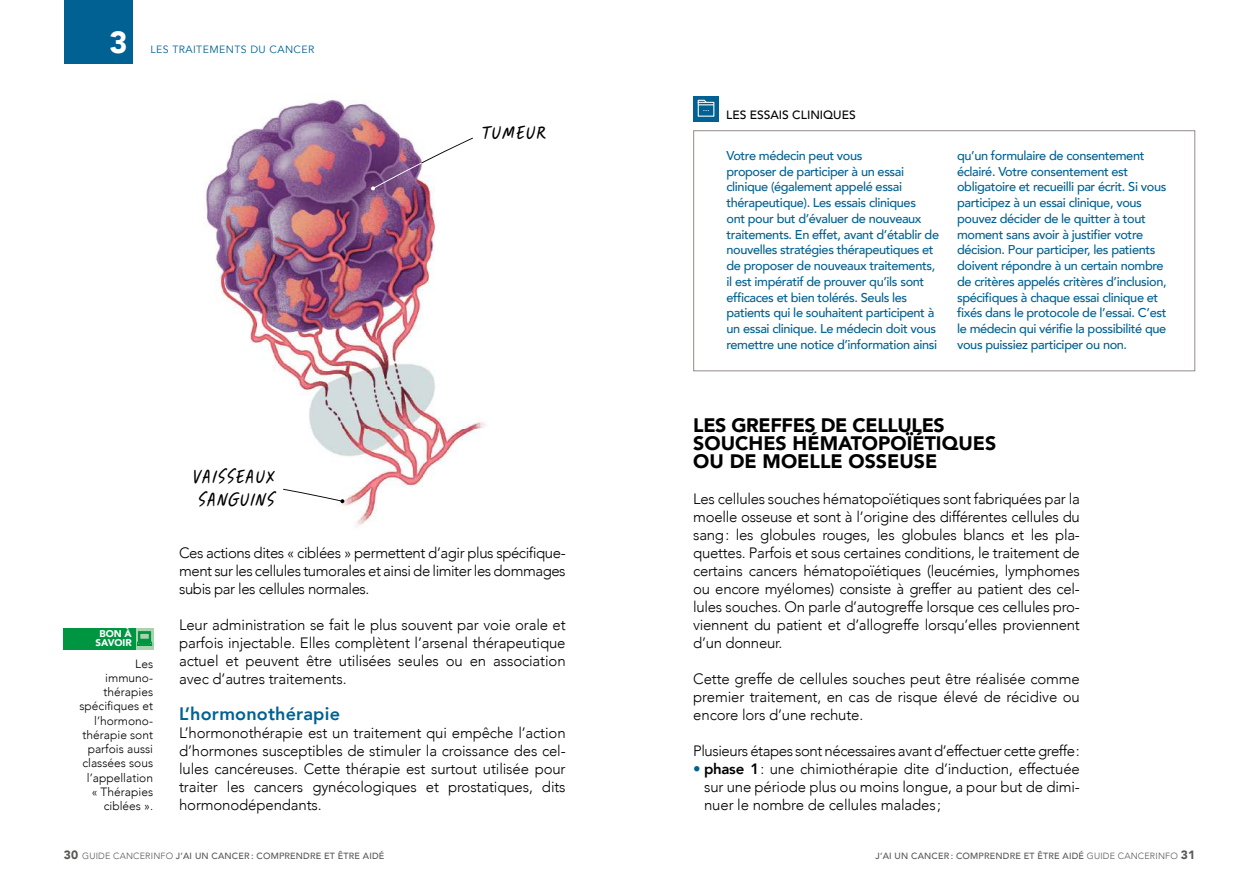
<style>
.page{position:relative;width:1259px;height:893px;background:#fff}
.page>*{position:absolute;margin:0;border:0;box-sizing:border-box;transform-origin:0 0}
.t1{font:900 30.45px "Avenir";color:#fff}
.t2{font:26.1px/22.4px "IN Ca Script";color:#000}
.t3{font:900 19.5px/18px "Avenir";color:#000}
.t4{font:800 18px "Avenir";letter-spacing:.01em;color:#006192}
.t5{font:300 15px/18px "Avenir";letter-spacing:-.01em;color:#000;text-align:justify}
.t6{font:300 15px "Avenir";letter-spacing:-.03em;color:#000}
.t7{font:500 12.75px/15.8px "Avenir";letter-spacing:-.03em;color:#006192}
.t8{font:300 12px/14.2px "Avenir";color:#000;text-align:right}
.t9{font:500 12px "Avenir";color:#000}
.t10{font:10.5px "Avenir";letter-spacing:.04em;color:#006192}
.t11{font:900 9.75px/9px "Avenir";color:#fff;text-align:center}
.t12{font:500 9px "Avenir";letter-spacing:.02em;color:#575756}
.s1{color:#006192}
.s2{font-weight:800}
.s3{font-weight:900;font-size:12px}
.s4{font-weight:300}
</style>
<div class="page">
<div style="left:693px;top:130px;width:502px;height:241px;border:1px solid #958b87"></div>
<div style="left:64px;top:0;width:68px;height:64px;background:#006192"></div>
<svg style="left:693px;top:96px;width:26px;height:25px"></svg>
<svg style="left:697px;top:99px;width:17px;height:12px"></svg>
<img style="left:204px;top:99px;width:282px;height:428px">
<svg style="left:371px;top:138px;width:102px;height:53px"></svg>
<svg style="left:283px;top:489px;width:61px;height:14px"></svg>
<div style="left:64px;top:628px;width:89px;height:21px;background:#009641"></div>
<div style="left:136px;top:628px;width:17px;height:21px;background:#a8d3af"></div>
<svg style="left:137px;top:631px;width:15px;height:15px"></svg>
<h1 class="t1" style="left:109px;top:16px;width:20px">3</h1>
<p class="t10" style="left:150px;top:43px;width:165px">LES TRAITEMENTS DU CANCER</p>
<h2 class="t2" style="left:191px;top:464px;width:85px">VAISSEAUX<br>SANGUINS</h2>
<h2 class="t2" style="left:480px;top:120px;width:66px">TUMEUR</h2>
<p class="t11" style="left:95px;top:629px;width:38px">BON À<br>SAVOIR</p>
<p class="t8" style="left:79px;top:656px;width:75px">Les<br>immuno&shy;thérapies spécifiques et l’hormono&shy;thérapie sont parfois aussi classées sous l’appellation « Thérapies ciblées ».</p>
<p class="t5" style="left:179px;top:544px;width:388px">Ces actions dites « ciblées » permettent d’agir plus spécifique&shy;ment sur les cellules tumorales et ainsi de limiter les dommages subis par les cellules normales.</p>
<p class="t5" style="left:179px;top:616px;width:388px">Leur administration se fait le plus souvent par voie orale et parfois injectable. Elles complètent l’arsenal thérapeutique actuel et peuvent être utilisées seules ou en association avec d’autres traitements.</p>
<p class="t4" style="left:179px;top:700px;width:162px">L’hormonothérapie</p>
<p class="t5" style="left:179px;top:724px;width:388px">L’hormonothérapie est un traitement qui empêche l’action d’hormones susceptibles de stimuler la croissance des cel&shy;lules cancéreuses. Cette thérapie est surtout utilisée pour traiter les cancers gynécologiques et prostatiques, dits hormonodépendants.</p>
<p class="t9" style="left:726px;top:105px;width:131px">LES ESSAIS CLINIQUES</p>
<p class="t7" style="left:726px;top:147px;width:214px">Votre médecin peut vous<br>proposer de participer à un essai clinique (également appelé essai thérapeutique). Les essais cliniques<br>ont pour but d’évaluer de nouveaux traitements. En effet, avant d’établir de nouvelles stratégies thérapeutiques et de proposer de nouveaux traitements, il est impératif de prouver qu’ils sont efficaces et bien tolérés. Seuls les patients qui le souhaitent participent à un essai clinique. Le médecin doit vous remettre une notice d’information ainsi</p>
<p class="t7" style="left:957px;top:147px;width:211px">qu’un formulaire de consentement éclairé. Votre consentement est obligatoire et recueilli par écrit. Si vous participez à un essai clinique, vous pouvez décider de le quitter à tout moment sans avoir à justifier votre décision. Pour participer, les patients doivent répondre à un certain nombre de critères appelés critères d’inclusion, spécifiques à chaque essai clinique et fixés dans le protocole de l’essai. C’est le médecin qui vérifie la possibilité que vous puissiez participer ou non.</p>
<h3 class="t3" style="left:693px;top:416px;width:304px">LES GREFFES DE CELLULES<br>SOUCHES HÉMATOPOÏÉTIQUES<br>OU DE MOELLE OSSEUSE</h3>
<p class="t5" style="left:693px;top:490px;width:388px">Les cellules souches hématopoïétiques sont fabriquées par la moelle osseuse et sont à l’origine des différentes cellules du sang: les globules rouges, les globules blancs et les pla&shy;quettes. Parfois et sous certaines conditions, le traitement de certains cancers hématopoïétiques (leucémies, lymphomes ou encore myélomes) consiste à greffer au patient des cel&shy;lules souches. On parle d’autogreffe lorsque ces cellules pro&shy;viennent du patient et d’allogreffe lorsqu’elles proviennent d’un donneur.</p>
<p class="t5" style="left:693px;top:670px;width:388px">Cette greffe de cellules souches peut être réalisée comme premier traitement, en cas de risque élevé de récidive ou encore lors d’une rechute.</p>
<p class="t6" style="left:693px;top:742px;width:388px">Plusieurs étapes sont nécessaires avant d’effectuer cette greffe:</p>
<p class="t5" style="left:704px;top:760px;width:377px;text-indent:-11px"><span class="s1">•</span> <span class="s2">phase 1</span>: une chimiothérapie dite d’induction, effectuée sur une période plus ou moins longue, a pour but de dimi&shy;nuer le nombre de cellules malades;</p>
<p class="t12" style="left:64px;top:848px;width:322px"><span class="s3">30</span> <span class="s4">GUIDE CANCERINFO</span> J’AI UN CANCER : COMPRENDRE ET ÊTRE AIDÉ</p>
<p class="t12" style="left:875px;top:848px;width:321px">J’AI UN CANCER : COMPRENDRE ET ÊTRE AIDÉ <span class="s4">GUIDE CANCERINFO</span> <span class="s3">31</span></p>
</div>
